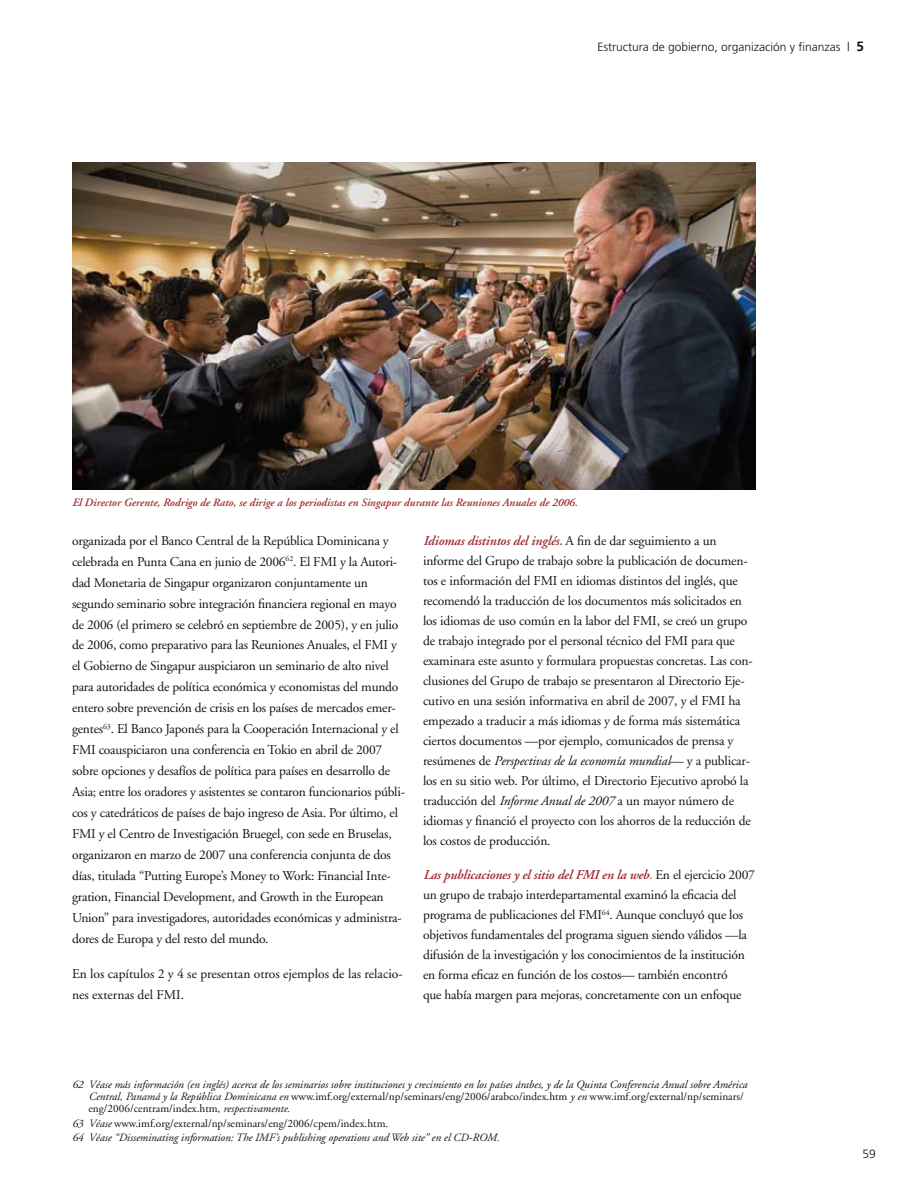
<style>
.page{position:relative;width:918px;height:1188px;background:#fff}
.page>*{position:absolute;margin:0;border:0;box-sizing:border-box;transform-origin:0 0}
.t1{font:13.5px/20px "Adobe Garamond";letter-spacing:-.015em;color:#121212}
.t2{font:300 12px "Frutiger";color:#121212}
.t3{font:italic 11.25px/12px "Adobe Garamond";color:#121212}
.t4{font:italic 600 11.25px "Adobe Garamond";color:#9f2a31}
.s1{font-weight:700;font-size:13.5px}
.s2{font-weight:600;font-style:italic;color:#9f2a31}
.s3{font-style:italic}
.s4{font-style:italic;color:#9f2a31}
.s5{font-style:normal}
</style>
<div class="page">
<img style="left:72px;top:162px;width:684px;height:327px">
<p class="t2" style="left:598px;top:40px;width:268px">Estructura de gobierno, organización y finanzas | <span class="s1">5</span></p>
<p class="t4" style="left:72px;top:496px;width:507px">El Director Gerente, Rodrigo de Rato, se dirige a los periodistas en Singapur durante las Reuniones Anuales de 2006.</p>
<p class="t1" style="left:72px;top:530px;width:334px;line-height:21px">organizada por el Banco Central de la República Dominicana y celebrada en Punta Cana en junio de 2006<sup>62</sup>. El FMI y la Autori&shy;dad Monetaria de Singapur organizaron conjuntamente un segundo seminario sobre integración financiera regional en mayo de 2006 (el primero se celebró en septiembre de 2005), y en julio de 2006, como preparativo para las Reuniones Anuales, el FMI y el Gobierno de Singapur auspiciaron un seminario de alto nivel para autoridades de política económica y economistas del mundo entero sobre prevención de crisis en los países de mercados emer&shy;gentes<sup>63</sup>. El Banco Japonés para la Cooperación Internacional y el FMI coauspiciaron una conferencia en Tokio en abril de 2007 sobre opciones y desafíos de política para países en desarrollo de Asia; entre los oradores y asistentes se contaron funcionarios públi&shy;cos y catedráticos de países de bajo ingreso de Asia. Por último, el FMI y el Centro de Investigación Bruegel, con sede en Bruselas, organizaron en marzo de 2007 una conferencia conjunta de dos días, titulada “Putting Europe’s Money to Work: Financial Inte&shy;gration, Financial Development, and Growth in the European Union” para investigadores, autoridades económicas y administra&shy;dores de Europa y del resto del mundo.</p>
<p class="t1" style="left:72px;top:964px;width:332px;line-height:21px">En los capítulos 2 y 4 se presentan otros ejemplos de las relacio&shy;nes externas del FMI.</p>
<p class="t1" style="left:423px;top:531px;width:331px"><span class="s2">Idiomas distintos del inglés.</span> A fin de dar seguimiento a un informe del Grupo de trabajo sobre la publicación de documen&shy;tos e información del FMI en idiomas distintos del inglés, que recomendó la traducción de los documentos más solicitados en los idiomas de uso común en la labor del FMI, se creó un grupo de trabajo integrado por el personal técnico del FMI para que examinara este asunto y formulara propuestas concretas. Las con&shy;clusiones del Grupo de trabajo se presentaron al Directorio Eje&shy;cutivo en una sesión informativa en abril de 2007, y el FMI ha empezado a traducir a más idiomas y de forma más sistemática ciertos documentos —por ejemplo, comunicados de prensa y resúmenes de <span class="s3">Perspectivas de la economía mundial</span>— y a publicar&shy;los en su sitio web. Por último, el Directorio Ejecutivo aprobó la traducción del <span class="s3">Informe Anual de 2007</span> a un mayor número de idiomas y financió el proyecto con los ahorros de la reducción de los costos de producción.</p>
<p class="t1" style="left:423px;top:865px;width:333px"><span class="s2">Las publicaciones y el sitio del FMI en la web</span><span class="s4">.</span> En el ejercicio 2007 un grupo de trabajo interdepartamental examinó la eficacia del programa de publicaciones del FMI<sup>64</sup>. Aunque concluyó que los objetivos fundamentales del programa siguen siendo válidos —la difusión de la investigación y los conocimientos de la institución en forma eficaz en función de los costos— también encontró<br>que había margen para mejoras, concretamente con un enfoque</p>
<p class="t3" style="left:89px;top:1079px;width:660px;text-indent:-16px">62 Véase más información (en inglés) acerca de los seminarios sobre instituciones y crecimiento en los países árabes, y de la Quinta Conferencia Anual sobre América<br>Central, Panamá y la República Dominicana en <span class="s5">www.imf.org/external/np/seminars/eng/2006/arabco/index.htm</span> y en <span class="s5">www.imf.org/external/np/seminars/ eng/2006/centram/index.htm,</span> respectivamente.</p>
<p class="t3" style="left:72px;top:1116px;width:429px;line-height:14.1px">63 Véase <span class="s5">www.imf.org/external/np/seminars/eng/2006/cpem/index.htm.<br></span>64 Véase “Disseminating information: The IMF’s publishing operations and Web site” en el CD-ROM.</p>
<p class="t2" style="left:862px;top:1147px;width:15px">59</p>
</div>
